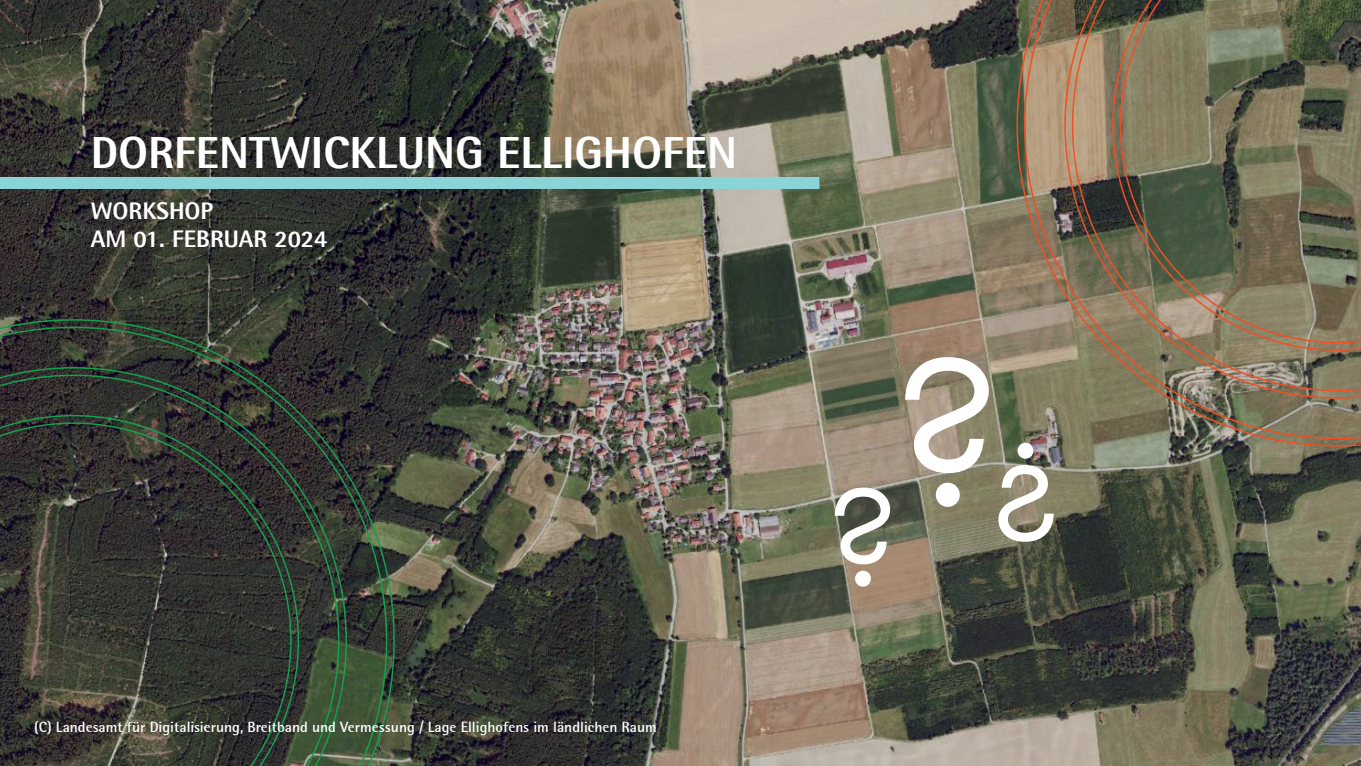
<style>
.page{position:relative;width:1361px;height:766px;background:#fff}
.page>*{position:absolute;margin:0;border:0;box-sizing:border-box;transform-origin:0 0}
.t1{font:132px "Century Gothic";color:#fff}
.t2{font:800 45px "Agfa Rotis Semisans";color:#fff}
.t3{font:800 24px/28.8px "Agfa Rotis Semisans";color:#fff}
.t4{font:700 15px "Rotis Semi Sans 65";color:#fff}
</style>
<div class="page">
<img style="left:0;top:0;width:1361px;height:765px">
<img style="left:1016px;top:0;width:345px;height:446px">
<svg style="left:1024px;top:0;width:337px;height:439px;background:#8b7b62"></svg>
<svg style="left:1112px;top:0;width:249px;height:351px;background:#7e6c53"></svg>
<svg style="left:1119px;top:0;width:242px;height:343px;background:#716d55"></svg>
<svg style="left:0;top:319px;width:395px;height:446px;background:#384236"></svg>
<svg style="left:0;top:326px;width:387px;height:439px;background:#333c32"></svg>
<svg style="left:0;top:415px;width:299px;height:350px;background:#313c31"></svg>
<svg style="left:0;top:422px;width:292px;height:343px;background:#353731"></svg>
<div style="left:0;top:177px;width:819px;height:12px;background:#8ad3d6"></div>
<h2 class="t2" style="left:91px;top:124px;width:648px">DORFENTWICKLUNG ELLIGHOFEN</h2>
<h3 class="t3" style="left:91px;top:195px;width:238px">WORKSHOP<br>AM 01. FEBRUAR 2024</h3>
<p class="t4" style="left:34px;top:717px;width:624px">(C) Landesamt für Digitalisierung, Breitband und Vermessung / Lage Ellighofens im ländlichen Raum</p>
<h1 class="t1" style="left:824px;top:444px;width:184px">?<sup>?</sup></h1>
<h1 class="t1" style="left:1064px;top:584px;width:80px;rotate:-180deg">?</h1>
</div>
